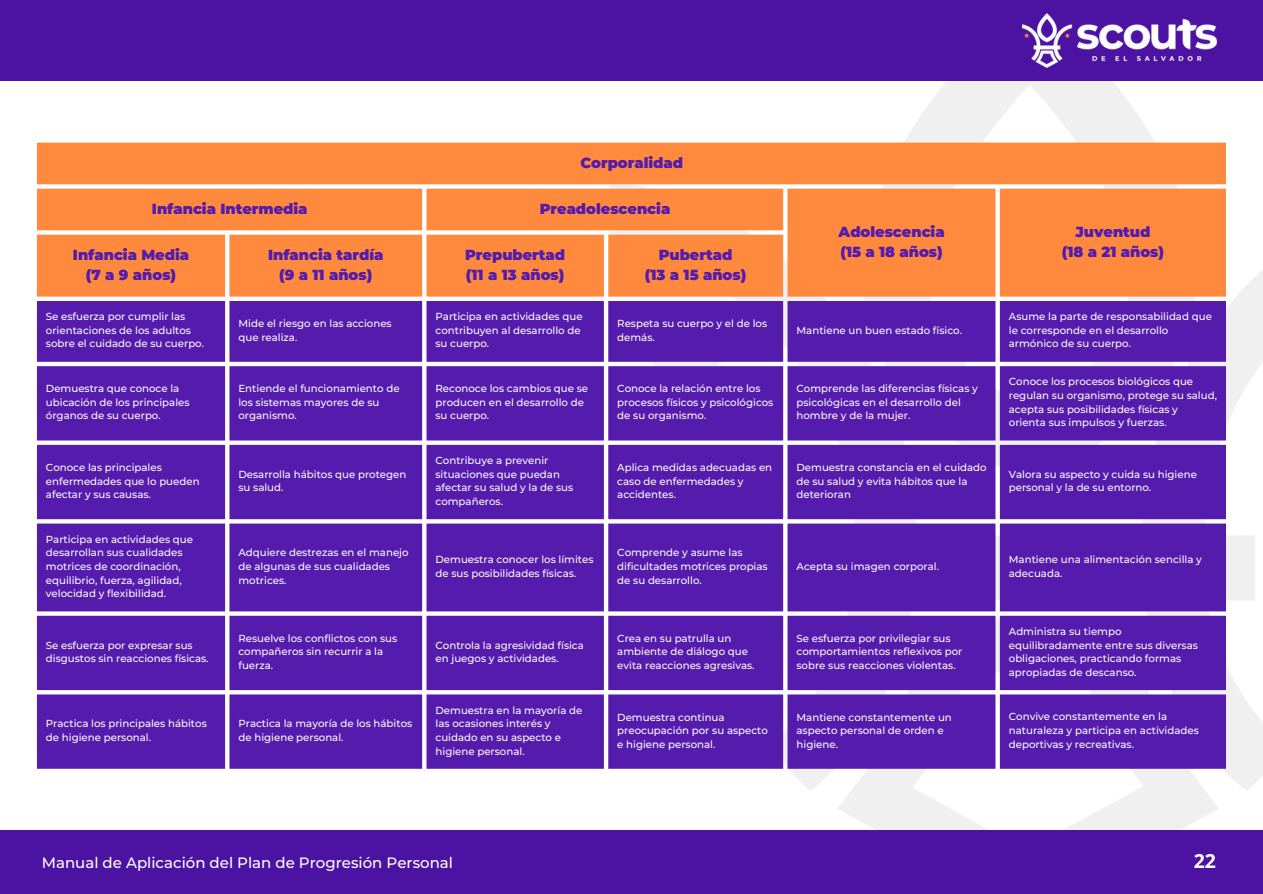
<style>
.page{position:relative;width:1263px;height:894px;background:#fff}
.page>*{position:absolute;margin:0;border:0;box-sizing:border-box;transform-origin:0 0}
.t1{font:700 19.5px "Open Sans";color:#fff}
.t2{font:500 15px "Montserrat";color:#fff}
.t3{font:900 14.55px/20.4px "Montserrat";color:#551bad}
.t4{font:500 10.2px/13.6px "Montserrat";color:#fff}
</style>
<div class="page">
<img style="left:154px;top:81px;width:1109px;height:749px">
<div style="left:0;top:0;width:1263px;height:81px;background:#4c13a2"></div>
<div style="left:0;top:830px;width:1263px;height:63px;background:#4c13a2"></div>
<img style="left:1023px;top:13px;width:193px;height:54px">
<div style="left:37px;top:143px;width:1189px;height:153px;background:#ff8a3d"></div>
<svg style="left:37px;top:301px;width:1189px;height:467px;background:#5f29b2"></svg>
<h3 class="t3" style="left:580px;top:151px;width:104px">Corporalidad</h3>
<h3 class="t3" style="left:152px;top:197px;width:157px">Infancia Intermedia</h3>
<h3 class="t3" style="left:540px;top:197px;width:132px">Preadolescencia</h3>
<h3 class="t3" style="left:839px;top:220px;width:108px">Adolescencia (15 a 18 años)</h3>
<h3 class="t3" style="left:1076px;top:220px;width:76px">Juventud</h3>
<h3 class="t3" style="left:73px;top:243px;width:118px">Infancia Media</h3>
<h3 class="t3" style="left:1062px;top:241px;width:104px">(18 a 21 años)</h3>
<h3 class="t3" style="left:86px;top:264px;width:92px">(7 a 9 años)</h3>
<h3 class="t3" style="left:268px;top:243px;width:117px;text-align:center">Infancia tardía (9 a 11 años)</h3>
<h3 class="t3" style="left:465px;top:243px;width:102px">Prepubertad (11 a 13 años)</h3>
<h3 class="t3" style="left:645px;top:243px;width:103px;text-align:center">Pubertad<br>(13 a 15 años)</h3>
<p class="t4" style="left:46px;top:309px;width:160px">Se esfuerza por cumplir las orientaciones de los adultos sobre el cuidado de su cuerpo.</p>
<p class="t4" style="left:238px;top:316px;width:155px">Mide el riesgo en las acciones que realiza.</p>
<p class="t4" style="left:435px;top:309px;width:149px">Participa en actividades que contribuyen al desarrollo de su cuerpo.</p>
<p class="t4" style="left:617px;top:316px;width:151px">Respeta su cuerpo y el de los demás.</p>
<p class="t4" style="left:796px;top:323px;width:167px">Mantiene un buen estado físico.</p>
<p class="t4" style="left:1009px;top:309px;width:205px">Asume la parte de responsabilidad que le corresponde en el desarrollo armónico de su cuerpo.</p>
<p class="t4" style="left:46px;top:381px;width:145px">Demuestra que conoce la ubicación de los principales órganos de su cuerpo.</p>
<p class="t4" style="left:238px;top:381px;width:163px">Entiende el funcionamiento de los sistemas mayores de su organismo.</p>
<p class="t4" style="left:435px;top:381px;width:154px">Reconoce los cambios que se producen en el desarrollo de su cuerpo.</p>
<p class="t4" style="left:617px;top:381px;width:158px">Conoce la relación entre los procesos físicos y psicológicos de su organismo.</p>
<p class="t4" style="left:796px;top:381px;width:183px">Comprende las diferencias físicas y psicológicas en el desarrollo del hombre y de la mujer.</p>
<p class="t4" style="left:1009px;top:374px;width:210px">Conoce los procesos biológicos que regulan su organismo, protege su salud, acepta sus posibilidades físicas y orienta sus impulsos y fuerzas.</p>
<p class="t4" style="left:46px;top:460px;width:155px">Conoce las principales enfermedades que lo pueden afectar y sus causas.</p>
<p class="t4" style="left:238px;top:466px;width:170px">Desarrolla hábitos que protegen su salud.</p>
<p class="t4" style="left:435px;top:453px;width:139px">Contribuye a prevenir situaciones que puedan afectar su salud y la de sus compañeros.</p>
<p class="t4" style="left:617px;top:460px;width:156px">Aplica medidas adecuadas en caso de enfermedades y accidentes.</p>
<p class="t4" style="left:796px;top:460px;width:192px">Demuestra constancia en el cuidado de su salud y evita hábitos que la deterioran</p>
<p class="t4" style="left:1009px;top:466px;width:190px">Valora su aspecto y cuida su higiene personal y la de su entorno.</p>
<p class="t4" style="left:46px;top:531px;width:149px">Participa en actividades que desarrollan sus cualidades motrices de coordinación, equilibrio, fuerza, agilidad, velocidad y flexibilidad.</p>
<p class="t4" style="left:238px;top:545px;width:172px">Adquiere destrezas en el manejo de algunas de sus cualidades motrices.</p>
<p class="t4" style="left:435px;top:552px;width:159px">Demuestra conocer los límites de sus posibilidades físicas.</p>
<p class="t4" style="left:617px;top:545px;width:152px">Comprende y asume las dificultades motrices propias de su desarrollo.</p>
<p class="t4" style="left:796px;top:559px;width:144px">Acepta su imagen corporal.</p>
<p class="t4" style="left:1009px;top:552px;width:195px">Mantiene una alimentación sencilla y adecuada.</p>
<p class="t4" style="left:46px;top:637px;width:164px">Se esfuerza por expresar sus disgustos sin reacciones físicas.</p>
<p class="t4" style="left:238px;top:630px;width:160px">Resuelve los conflictos con sus compañeros sin recurrir a la fuerza.</p>
<p class="t4" style="left:435px;top:637px;width:150px">Controla la agresividad física en juegos y actividades.</p>
<p class="t4" style="left:617px;top:630px;width:139px">Crea en su patrulla un ambiente de diálogo que evita reacciones agresivas.</p>
<p class="t4" style="left:796px;top:630px;width:167px">Se esfuerza por privilegiar sus comportamientos reflexivos por sobre sus reacciones violentas.</p>
<p class="t4" style="left:1009px;top:624px;width:191px">Administra su tiempo equilibradamente entre sus diversas obligaciones, practicando formas apropiadas de descanso.</p>
<p class="t4" style="left:46px;top:716px;width:162px">Practica los principales hábitos de higiene personal.</p>
<p class="t4" style="left:238px;top:716px;width:175px">Practica la mayoría de los hábitos de higiene personal.</p>
<p class="t4" style="left:435px;top:702px;width:148px">Demuestra en la mayoría de las ocasiones interés y cuidado en su aspecto e higiene personal.</p>
<p class="t4" style="left:617px;top:709px;width:152px">Demuestra continua preocupación por su aspecto e higiene personal.</p>
<p class="t4" style="left:796px;top:709px;width:157px">Mantiene constantemente un aspecto personal de orden e higiene.</p>
<p class="t4" style="left:1009px;top:709px;width:191px">Convive constantemente en la naturaleza y participa en actividades deportivas y recreativas.</p>
<h2 class="t2" style="left:42px;top:852px;width:413px">Manual de Aplicación del Plan de Progresión Personal</h2>
<h1 class="t1" style="left:1194px;top:846px;width:24px">22</h1>
</div>
